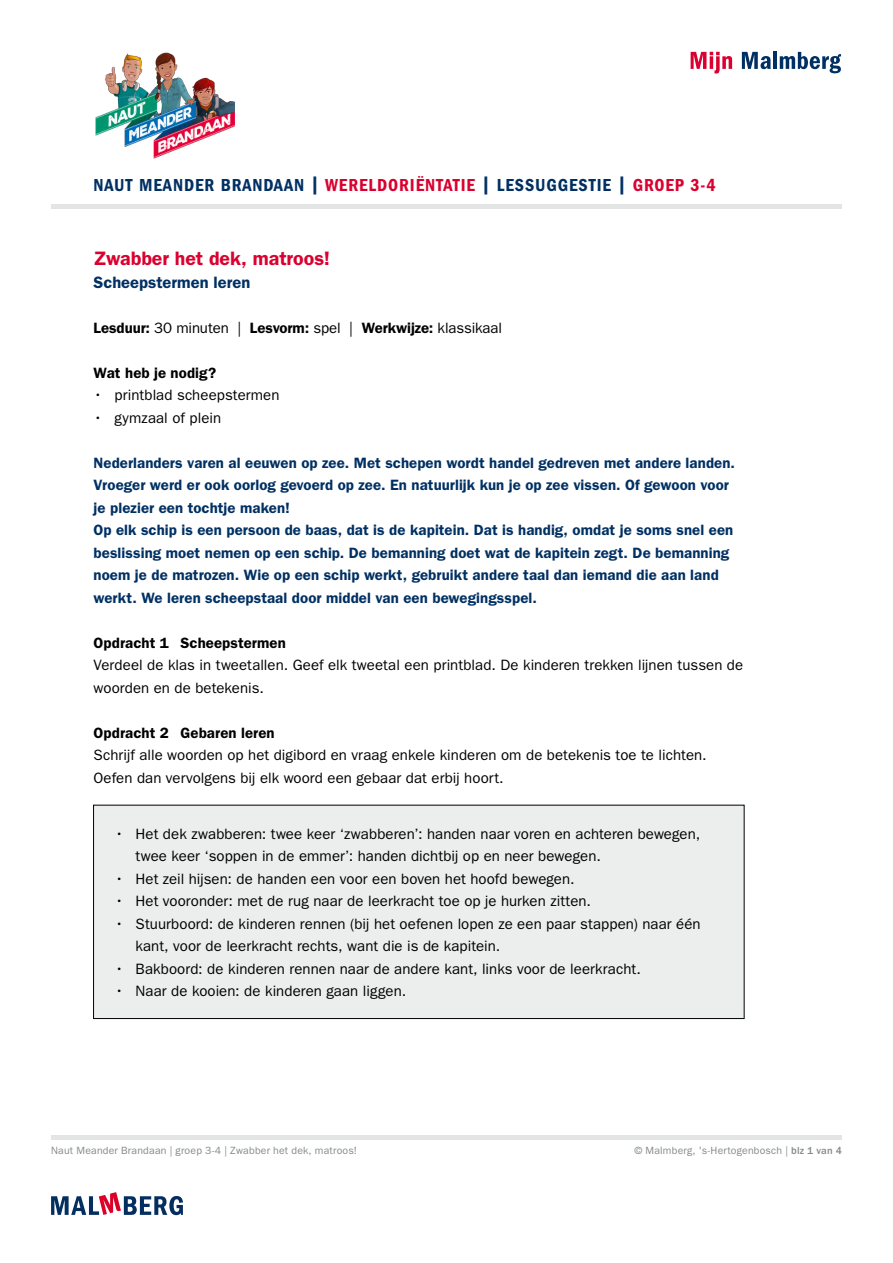
<style>
.page{position:relative;width:893px;height:1263px;background:#fff}
.page>*{position:absolute;margin:0;border:0;box-sizing:border-box;transform-origin:0 0}
.t1{font:600 19.5px "ITC Franklin Gothic Std";color:#da002f}
.t2{font:18px "ITC Franklin Gothic Std Dm Cd";letter-spacing:.05em;color:#003063}
.t3{font:600 16.5px "ITC Franklin Gothic Std";color:#003063}
.t4{font:15px/22.5px "ITC Franklin Gothic Std";letter-spacing:.005em;color:#000}
.t5{font:600 15px/22.5px "ITC Franklin Gothic Std";letter-spacing:.005em;color:#003063}
.t6{font:600 15px "ITC Franklin Gothic Std";letter-spacing:.005em;color:#000}
.t7{font:10.5px "ITC Franklin Gothic Std";letter-spacing:.02em;color:#87888a}
.s1{color:#da002f}
.s2{font-weight:400}
.s3{font-weight:500}
</style>
<div class="page">
<div style="left:94px;top:805px;width:650px;height:213px;background:#eceded"></div>
<div style="left:93px;top:805px;width:651px;height:214px;border:1px solid #000"></div>
<hr style="left:51px;top:205px;width:791px;height:4px;background:#e3e4e4">
<svg style="left:691px;top:52px;width:41px;height:22px"></svg>
<svg style="left:742px;top:52px;width:29px;height:17px"></svg>
<hr style="left:773px;top:52px;width:4px;height:17px;background:#003063">
<svg style="left:780px;top:52px;width:61px;height:21px"></svg>
<div style="left:51px;top:1135px;width:791px;height:5px;background:#e3e4e4"></div>
<svg style="left:51px;top:1192px;width:132px;height:23px"></svg>
<img style="left:95px;top:52px;width:140px;height:107px">
<p class="t2" style="left:94px;top:175px;width:624px">NAUT MEANDER BRANDAAN | <span class="s1">WERELDORIËNTATIE</span> | LESSUGGESTIE | <span class="s1">GROEP 3-4</span></p>
<h1 class="t1" style="left:94px;top:247px;width:238px">Zwabber het dek, matroos!</h1>
<p class="t3" style="left:94px;top:272px;width:158px">Scheepstermen leren</p>
<p class="t6" style="left:94px;top:319px;width:410px">Lesduur: <span class="s2">30 minuten |</span> Lesvorm: <span class="s2">spel |</span> Werkwijze: <span class="s2">klassikaal</span></p>
<p class="t6" style="left:94px;top:364px;width:124px">Wat heb je nodig?</p>
<p class="t4" style="left:94px;top:384px;width:187px">• printblad scheepstermen</p>
<p class="t4" style="left:94px;top:406px;width:129px">• gymzaal of plein</p>
<p class="t5" style="left:94px;top:451px;width:643px">Nederlanders varen al eeuwen op zee. Met schepen wordt handel gedreven met andere landen.<br>Vroeger werd er ook oorlog gevoerd op zee. En natuurlijk kun je op zee vissen. Of gewoon voor je plezier een tochtje maken!<br>Op elk schip is een persoon de baas, dat is de kapitein. Dat is handig, omdat je soms snel een beslissing moet nemen op een schip. De bemanning doet wat de kapitein zegt. De bemanning noem je de matrozen. Wie op een schip werkt, gebruikt andere taal dan iemand die aan land werkt. We leren scheepstaal door middel van een bewegingsspel.</p>
<p class="t6" style="left:94px;top:634px;width:194px">Opdracht 1 Scheepstermen</p>
<p class="t4" style="left:94px;top:654px;width:651px">Verdeel de klas in tweetallen. Geef elk tweetal een printblad. De kinderen trekken lijnen tussen de woorden en de betekenis.</p>
<p class="t6" style="left:94px;top:724px;width:183px">Opdracht 2 Gebaren leren</p>
<p class="t4" style="left:94px;top:744px;width:615px">Schrijf alle woorden op het digibord en vraag enkele kinderen om de betekenis toe te lichten.<br>Oefen dan vervolgens bij elk woord een gebaar dat erbij hoort.</p>
<p class="t4" style="left:136px;top:823px;width:566px;text-indent:-21px">• Het dek zwabberen: twee keer ‘zwabberen’: handen naar voren en achteren bewegen, twee keer ‘soppen in de emmer’: handen dichtbij op en neer bewegen.</p>
<p class="t4" style="left:115px;top:868px;width:461px">• Het zeil hijsen: de handen een voor een boven het hoofd bewegen.</p>
<p class="t4" style="left:115px;top:890px;width:478px">• Het vooronder: met de rug naar de leerkracht toe op je hurken zitten.</p>
<p class="t4" style="left:136px;top:913px;width:567px;text-indent:-21px">• Stuurboord: de kinderen rennen (bij het oefenen lopen ze een paar stappen) naar één kant, voor de leerkracht rechts, want die is de kapitein.</p>
<p class="t4" style="left:115px;top:958px;width:528px">• Bakboord: de kinderen rennen naar de andere kant, links voor de leerkracht.</p>
<p class="t4" style="left:115px;top:980px;width:293px">• Naar de kooien: de kinderen gaan liggen.</p>
<p class="t7" style="left:51px;top:1144px;width:308px">Naut Meander Brandaan | groep 3-4 | Zwabber het dek, matroos!</p>
<p class="t7" style="left:634px;top:1144px;width:209px">© Malmberg, 's-Hertogenbosch | <span class="s3">blz 1 van 4</span></p>
</div>
